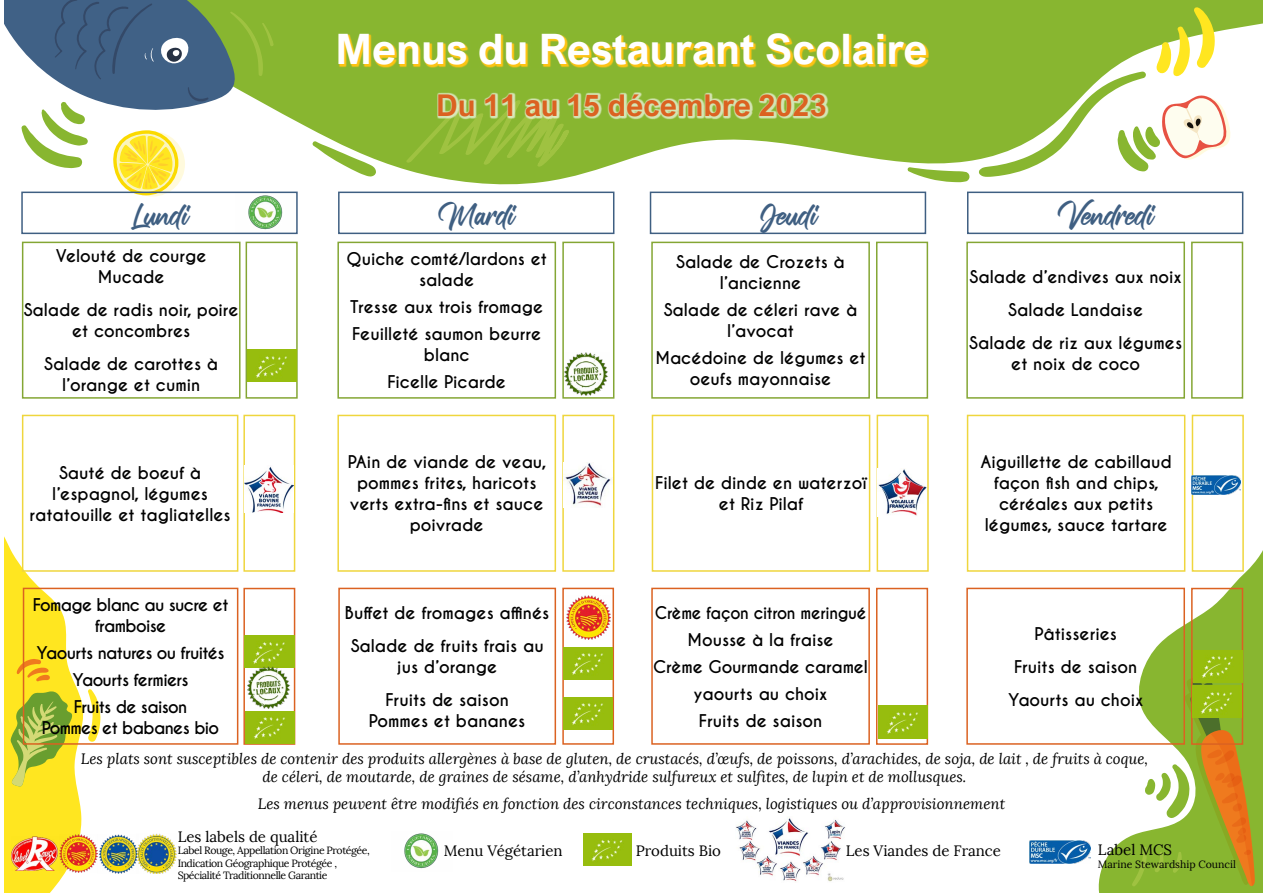
<style>
.page{position:relative;width:1263px;height:893px;background:#fff}
.page>*{position:absolute;margin:0;border:0;box-sizing:border-box;transform-origin:0 0}
.t1{font:700 42px "Arial Nova";color:#fff}
.t2{font:700 30px "Arial Nova";color:#db6221}
.t3{font:27px "Fallinlove";color:#3f5f82}
.t4{font:700 16.5px/21px "Caviar Dreams";color:#000;text-align:center}
.t5{font:700 16.5px/27px "Caviar Dreams";letter-spacing:-.04em;color:#000;text-align:center}
.t6{font:700 16.5px/27px "Caviar Dreams";color:#000;text-align:center;scale:.95 1}
.t7{font:italic 15px/18px "Lora";color:#000;text-align:center}
.t8{font:15px "Lora";color:#000}
.t9{font:10.5px/12.6px "Lora";letter-spacing:-.04em;color:#000}
.t10{font:10.5px "Lora";color:#000}
</style>
<div class="page">
<svg style="left:274px;top:0;width:989px;height:185px;fill:#88b630"></svg>
<svg style="left:1057px;top:461px;width:206px;height:432px"></svg>
<svg style="left:406px;top:99px;width:163px;height:68px;background:#8fb935"></svg>
<svg style="left:907px;top:167px;width:62px;height:15px"></svg>
<svg style="left:979px;top:6px;width:251px;height:171px"></svg>
<svg style="left:4px;top:519px;width:97px;height:374px"></svg>
<svg style="left:4px;top:0;width:270px;height:197px"></svg>
<svg style="left:311px;top:140px;width:65px;height:37px"></svg>
<svg style="left:1132px;top:677px;width:123px;height:209px"></svg>
<svg style="left:338px;top:34px;width:591px;height:33px;background:#bfbc22"></svg>
<div style="left:437px;top:92px;width:392px;height:27px;background:#fff;opacity:.65"></div>
<img style="left:59px;top:834px;width:38px;height:38px">
<img style="left:98px;top:834px;width:38px;height:40px">
<img style="left:404px;top:833px;width:35px;height:36px">
<img style="left:12px;top:837px;width:56px;height:33px">
<img style="left:136px;top:834px;width:41px;height:39px">
<img style="left:583px;top:834px;width:48px;height:32px">
<img style="left:736px;top:817px;width:110px;height:65px">
<img style="left:1030px;top:840px;width:61px;height:24px">
<div style="left:21px;top:192px;width:277px;height:42px;border:2px solid #3f5f82"></div>
<div style="left:338px;top:192px;width:276px;height:42px;border:2px solid #3f5f82"></div>
<div style="left:650px;top:192px;width:276px;height:42px;border:2px solid #3f5f82"></div>
<div style="left:967px;top:192px;width:276px;height:42px;border:2px solid #3f5f82"></div>
<div style="left:22px;top:242px;width:219px;height:157px;border:2px solid #84a634"></div>
<div style="left:22px;top:415px;width:216px;height:157px;border:2px solid #efd63d"></div>
<div style="left:23px;top:588px;width:215px;height:157px;border:2px solid #db6221"></div>
<div style="left:246px;top:242px;width:52px;height:157px;border:2px solid #84a634"></div>
<div style="left:243px;top:415px;width:52px;height:157px;border:2px solid #efd63d"></div>
<div style="left:243px;top:588px;width:52px;height:157px;border:2px solid #db6221"></div>
<div style="left:337px;top:415px;width:219px;height:157px;border:2px solid #efd63d"></div>
<div style="left:338px;top:588px;width:218px;height:157px;border:2px solid #db6221"></div>
<div style="left:562px;top:415px;width:52px;height:157px;border:2px solid #efd63d"></div>
<div style="left:562px;top:588px;width:52px;height:157px;border:2px solid #db6221"></div>
<div style="left:651px;top:588px;width:219px;height:157px;border:2px solid #db6221"></div>
<div style="left:876px;top:588px;width:52px;height:157px;border:2px solid #db6221"></div>
<div style="left:337px;top:242px;width:219px;height:157px;border:2px solid #84a634"></div>
<div style="left:562px;top:242px;width:52px;height:157px;border:2px solid #84a634"></div>
<div style="left:651px;top:242px;width:219px;height:157px;border:2px solid #84a634"></div>
<div style="left:876px;top:242px;width:52px;height:157px;border:2px solid #84a634"></div>
<img style="left:563px;top:462px;width:49px;height:45px">
<img style="left:566px;top:595px;width:44px;height:45px">
<div style="left:652px;top:415px;width:218px;height:157px;border:2px solid #efd63d"></div>
<div style="left:877px;top:415px;width:52px;height:157px;border:2px solid #efd63d"></div>
<img style="left:877px;top:469px;width:49px;height:47px">
<div style="left:966px;top:588px;width:219px;height:157px;border:2px solid #db6221"></div>
<div style="left:1191px;top:588px;width:52px;height:157px;border:2px solid #db6221"></div>
<div style="left:966px;top:242px;width:219px;height:157px;border:2px solid #84a634"></div>
<div style="left:1191px;top:242px;width:52px;height:157px;border:2px solid #84a634"></div>
<div style="left:967px;top:415px;width:218px;height:157px;border:2px solid #efd63d"></div>
<div style="left:1192px;top:415px;width:52px;height:157px;border:2px solid #efd63d"></div>
<img style="left:563px;top:647px;width:49px;height:32px">
<img style="left:1193px;top:650px;width:49px;height:32px">
<img style="left:245px;top:635px;width:49px;height:33px">
<img style="left:235px;top:193px;width:61px;height:40px">
<img style="left:1192px;top:685px;width:49px;height:33px">
<img style="left:1192px;top:476px;width:48px;height:18px">
<img style="left:247px;top:350px;width:49px;height:32px">
<img style="left:245px;top:711px;width:49px;height:32px">
<img style="left:245px;top:466px;width:49px;height:47px">
<img style="left:247px;top:666px;width:44px;height:43px">
<img style="left:565px;top:353px;width:43px;height:43px">
<img style="left:563px;top:697px;width:49px;height:32px">
<img style="left:878px;top:706px;width:49px;height:32px">
<h1 class="t1" style="left:335px;top:25px;width:593px">Menus du Restaurant Scolaire</h1>
<h2 class="t2" style="left:436px;top:87px;width:392px">Du 11 au 15 décembre 2023</h2>
<h3 class="t3" style="left:131px;top:191px;width:58px">Lundi</h3>
<h3 class="t3" style="left:439px;top:191px;width:77px">Mardi</h3>
<h3 class="t3" style="left:759px;top:191px;width:58px">Jeudi</h3>
<h3 class="t3" style="left:1058px;top:191px;width:97px">Vendredi</h3>
<p class="t4" style="left:56px;top:246px;width:152px">Velouté de courge<br>Mucade</p>
<p class="t4" style="left:24px;top:300px;width:216px">Salade de radis noir, poire et concombres</p>
<p class="t4" style="left:44px;top:354px;width:175px">Salade de carottes à l’orange et cumin</p>
<p class="t4" style="left:346px;top:249px;width:202px">Quiche comté/lardons et salade</p>
<p class="t4" style="left:350px;top:294px;width:195px;line-height:27px;text-align:left">Tresse aux trois fromage<br>Feuilleté saumon beurre</p>
<p class="t4" style="left:387px;top:342px;width:120px;line-height:27px">blanc<br>Ficelle Picarde</p>
<p class="t4" style="left:676px;top:252px;width:170px">Salade de Crozets à l’ancienne</p>
<p class="t4" style="left:664px;top:300px;width:195px">Salade de céleri rave à l’avocat</p>
<p class="t4" style="left:655px;top:348px;width:212px">Macédoine de légumes et oeufs mayonnaise</p>
<p class="t4" style="left:969px;top:261px;width:214px;line-height:33px">Salade d’endives aux noix<br>Salade Landaise<br>Salade de riz aux légumes</p>
<p class="t4" style="left:1011px;top:354px;width:130px">et noix de coco</p>
<p class="t4" style="left:30px;top:462px;width:203px">Sauté de boeuf à l’espagnol, légumes ratatouille et tagliatelles</p>
<p class="t5" style="left:33px;top:595px;width:197px;line-height:21px">Fomage blanc au sucre et framboise</p>
<p class="t5" style="left:37px;top:640px;width:189px">Yaourts natures ou fruités<br>Yaourts fermiers<br>Fruits de saison</p>
<p class="t5" style="left:42px;top:715px;width:179px">Pommes et babanes bio</p>
<p class="t4" style="left:348px;top:452px;width:200px">PAin de viande de veau, pommes frites, haricots verts extra-fins et sauce poivrade</p>
<p class="t4" style="left:345px;top:596px;width:206px;line-height:33px">Buffet de fromages affinés<br>Salade de fruits frais au</p>
<p class="t4" style="left:385px;top:650px;width:125px;line-height:33px">jus d’orange<br>Fruits de saison</p>
<p class="t4" style="left:369px;top:710px;width:158px">Pommes et bananes</p>
<p class="t4" style="left:655px;top:473px;width:213px">Filet de dinde en waterzoï et Riz Pilaf</p>
<p class="t6" style="left:653px;top:599px;width:228px">Crème façon citron meringué<br>Mousse à la fraise<br>Crème Gourmande caramel yaourts au choix<br>Fruits de saison</p>
<p class="t4" style="left:980px;top:452px;width:193px">Aiguillette de cabillaud façon fish and chips, céréales aux petits légumes, sauce tartare</p>
<p class="t4" style="left:1008px;top:617px;width:137px;line-height:33px">Pâtisseries<br>Fruits de saison<br>Yaourts au choix</p>
<p class="t7" style="left:81px;top:750px;width:1069px">Les plats sont susceptibles de contenir des produits allergènes à base de gluten, de crustacés, d’œufs, de poissons, d’arachides, de soja, de lait , de fruits à coque, de céleri, de moutarde, de graines de sésame, d’anhydride sulfureux et sulfites, de lupin et de mollusques.</p>
<p class="t7" style="left:258px;top:795px;width:749px">Les menus peuvent être modifiés en fonction des circonstances techniques, logistiques ou d’approvisionnement</p>
<p class="t8" style="left:178px;top:827px;width:141px">Les labels de qualité</p>
<p class="t9" style="left:178px;top:844px;width:194px">Label Rouge, Appellation Origine Protégée,<br>Indication Géographique Protégée ,<br>Spécialité Traditionnelle Garantie</p>
<p class="t8" style="left:636px;top:842px;width:87px">Produits Bio</p>
<p class="t8" style="left:846px;top:842px;width:157px">Les Viandes de France</p>
<p class="t8" style="left:1098px;top:841px;width:76px">Label MCS</p>
<p class="t8" style="left:444px;top:842px;width:120px">Menu Végétarien</p>
<p class="t10" style="left:1098px;top:858px;width:140px">Marine Stewardship Council</p>
</div>
